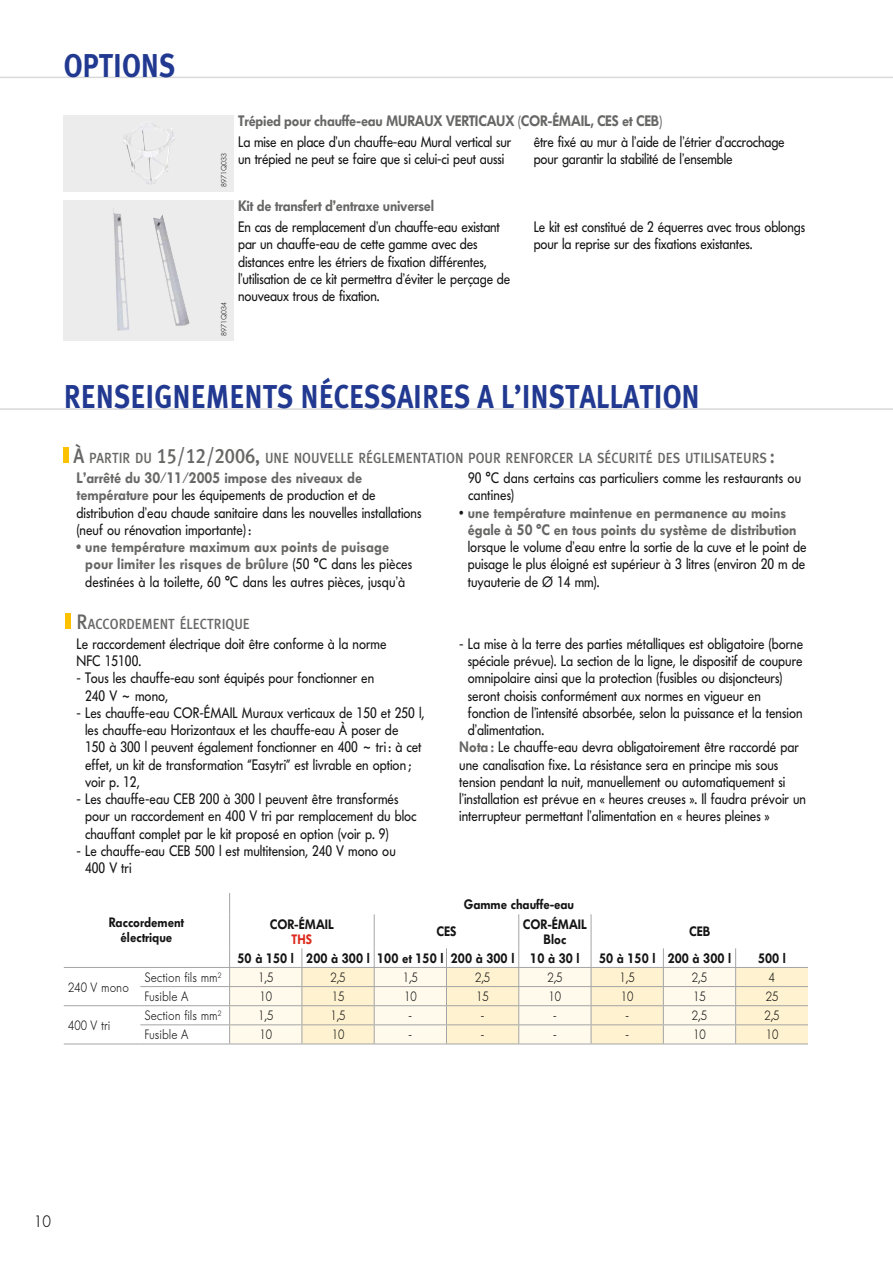
<style>
.page{position:relative;width:893px;height:1263px;background:#fff}
.page>*{position:absolute;margin:0;border:0;box-sizing:border-box;transform-origin:0 0}
.t1{font:33px "Meta Plus Bold Caps";color:#213990;scale:.85 1}
.t2{font:300 16.5px "Futura BQ";color:#131413}
.t3{font:15px/17.2px "Futura BQ";color:#131413;scale:.9 1}
.t4{font:600 15px/17.2px "Futura BQ";color:#676766;scale:.9 1}
.t5{font:500 14.7px "Meta Plus";color:#676766;scale:.9 1}
.t6{font:300 13.5px "Futura BQ";color:#131413;scale:.9 1}
.t7{font:600 13.5px/15px "Futura BQ";color:#131413;text-align:center;scale:.9 1}
.t8{font:600 13.5px "Futura BQ";color:#dc2a1b;scale:.9 1}
.t9{font:300 7.5px "Futura BQ";color:#131413}
.s1{font-size:21px}
.s2{font-family:"Meta Plus Medium Caps";font-weight:400;font-size:21px}
.s3{font-weight:600;color:#676766}
.s4{font-weight:400;color:#131413}
</style>
<div class="page">
<hr style="left:0;top:77px;width:893px;height:1px;background:#d9d9d9">
<hr style="left:0;top:408px;width:893px;height:2px;background:#d9d9d9">
<div style="left:65px;top:613px;width:5px;height:16px;background:#fcc100"></div>
<div style="left:64px;top:448px;width:5px;height:15px;background:#fcc100"></div>
<svg style="left:229px;top:893px;width:1px;height:21px"></svg>
<hr style="left:229px;top:914px;width:1px;height:34px;background:#a3a4a4">
<hr style="left:374px;top:914px;width:1px;height:34px;background:#a3a4a4">
<hr style="left:518px;top:914px;width:1px;height:34px;background:#a3a4a4">
<hr style="left:591px;top:914px;width:1px;height:34px;background:#a3a4a4">
<svg style="left:229px;top:948px;width:579px;height:95px"></svg>
<hr style="left:64px;top:967px;width:744px;height:1px;background:#a3a4a4">
<hr style="left:140px;top:986px;width:668px;height:1px;background:#a3a4a4">
<hr style="left:64px;top:1005px;width:76px;height:1px;background:#a3a4a4">
<hr style="left:64px;top:1043px;width:76px;height:1px;background:#a3a4a4">
<hr style="left:140px;top:1005px;width:668px;height:1px;background:#a3a4a4">
<hr style="left:140px;top:1024px;width:668px;height:1px;background:#a3a4a4">
<hr style="left:140px;top:1043px;width:668px;height:1px;background:#a3a4a4">
<div style="left:64px;top:115px;width:170px;height:76px;background:#ececec"></div>
<div style="left:64px;top:200px;width:170px;height:140px;background:#ececec"></div>
<img style="left:162px;top:215px;width:4px;height:14px">
<h1 class="t1" style="left:64px;top:46px;width:133px">OPTIONS</h1>
<p class="t9" style="left:221px;top:187px;width:35px;rotate:-90deg">8971Q033</p>
<p class="t9" style="left:221px;top:336px;width:35px;rotate:-90deg">8971Q034</p>
<p class="t4" style="left:238px;top:113px;width:473px">Trépied pour chauffe-eau MURAUX VERTICAUX (COR-ÉMAIL, CES et CEB)</p>
<p class="t3" style="left:238px;top:134px;width:305px">La mise en place d’un chauffe-eau Mural vertical sur un trépied ne peut se faire que si celui-ci peut aussi</p>
<p class="t3" style="left:534px;top:134px;width:280px">être fixé au mur à l’aide de l’étrier d’accrochage pour garantir la stabilité de l’ensemble</p>
<p class="t4" style="left:238px;top:198px;width:219px">Kit de transfert d’entraxe universel</p>
<p class="t3" style="left:238px;top:219px;width:304px">En cas de remplacement d’un chauffe-eau existant par un chauffe-eau de cette gamme avec des distances entre les étriers de fixation différentes, l’utilisation de ce kit permettra d’éviter le perçage de nouveaux trous de fixation.</p>
<p class="t3" style="left:534px;top:219px;width:303px">Le kit est constitué de 2 équerres avec trous oblongs pour la reprise sur des fixations existantes.</p>
<h1 class="t1" style="left:64px;top:378px;width:750px">RENSEIGNEMENTS NÉCESSAIRES A L’INSTALLATION</h1>
<p class="t5" style="left:74px;top:452px;width:781px"><span class="s1">À</span> PARTIR DU <span class="s2">15/12/2006</span><span class="s1">,</span> UNE NOUVELLE RÉGLEMENTATION POUR RENFORCER LA SÉCURITÉ DES UTILISATEURS <span class="s1">:</span></p>
<p class="t3" style="left:77px;top:470px;width:385px"><span class="s3">L’arrêté du 30/11/2005 impose des niveaux de température</span> pour les équipements de production et de distribution d’eau chaude sanitaire dans les nouvelles installations (neuf ou rénovation importante) :</p>
<p class="t4" style="left:85px;top:539px;width:365px;text-indent:-9px">• une température maximum aux points de puisage pour limiter les risques de brûlure <span class="s4">(50 °C dans les pièces destinées à la toilette, 60 °C dans les autres pièces, jusqu’à</span></p>
<p class="t3" style="left:468px;top:470px;width:372px">90 °C dans certains cas particuliers comme les restaurants ou cantines)</p>
<p class="t4" style="left:468px;top:505px;width:367px;text-indent:-9px"><span class="s4">•</span> une température maintenue en permanence au moins égale à 50 °C en tous points du système de distribution</p>
<p class="t3" style="left:468px;top:539px;width:378px;text-align:justify">lorsque le volume d’eau entre la sortie de la cuve et le point de puisage le plus éloigné est supérieur à 3 litres (environ 20 m de tuyauterie de Ø 14 mm).</p>
<p class="t5" style="left:77px;top:618px;width:194px"><span class="s1">R</span>ACCORDEMENT ÉLECTRIQUE</p>
<p class="t3" style="left:77px;top:636px;width:346px">Le raccordement électrique doit être conforme à la norme<br>NFC 15100.</p>
<p class="t3" style="left:85px;top:671px;width:323px;text-indent:-9px">- Tous les chauffe-eau sont équipés pour fonctionner en<br>240 V ~ mono,</p>
<p class="t3" style="left:85px;top:705px;width:379px;text-indent:-9px">- Les chauffe-eau COR-ÉMAIL Muraux verticaux de 150 et 250 l, les chauffe-eau Horizontaux et les chauffe-eau À poser de<br>150 à 300 l peuvent également fonctionner en 400 ~ tri : à cet effet, un kit de transformation “Easytri” est livrable en option ; voir p. 12,</p>
<p class="t3" style="left:85px;top:791px;width:370px;text-indent:-9px">- Les chauffe-eau CEB 200 à 300 l peuvent être transformés pour un raccordement en 400 V tri par remplacement du bloc chauffant complet par le kit proposé en option (voir p. 9)</p>
<p class="t3" style="left:85px;top:843px;width:347px;text-indent:-9px">- Le chauffe-eau CEB 500 l est multitension, 240 V mono ou<br>400 V tri</p>
<p class="t3" style="left:459px;top:636px;width:384px">- La mise à la terre des parties métalliques est obligatoire (borne</p>
<p class="t3" style="left:468px;top:653px;width:374px">spéciale prévue). La section de la ligne, le dispositif de coupure</p>
<p class="t3" style="left:468px;top:671px;width:351px">omnipolaire ainsi que la protection (fusibles ou disjoncteurs)</p>
<p class="t3" style="left:468px;top:688px;width:327px">seront choisis conformément aux normes en vigueur en</p>
<p class="t3" style="left:468px;top:705px;width:374px">fonction de l’intensité absorbée, selon la puissance et la tension</p>
<p class="t3" style="left:468px;top:722px;width:86px">d’alimentation.</p>
<p class="t3" style="left:459px;top:740px;width:379px"><span class="s3">Nota :</span> Le chauffe-eau devra obligatoirement être raccordé par</p>
<p class="t3" style="left:459px;top:757px;width:356px">une canalisation fixe. La résistance sera en principe mis sous</p>
<p class="t3" style="left:459px;top:774px;width:364px">tension pendant la nuit, manuellement ou automatiquement si</p>
<p class="t3" style="left:459px;top:791px;width:387px">l’installation est prévue en « heures creuses ». Il faudra prévoir un</p>
<p class="t3" style="left:459px;top:809px;width:346px">interrupteur permettant l’alimentation en « heures pleines »</p>
<p class="t7" style="left:464px;top:897px;width:124px">Gamme chauffe-eau</p>
<p class="t7" style="left:109px;top:916px;width:85px">Raccordement électrique</p>
<p class="t7" style="left:436px;top:925px;width:24px">CES</p>
<p class="t7" style="left:523px;top:917px;width:73px">COR-ÉMAIL<br>Bloc</p>
<p class="t7" style="left:689px;top:925px;width:25px">CEB</p>
<p class="t7" style="left:238px;top:951px;width:381px">50 à 150 l 200 à 300 l 100 et 150 l 200 à 300 l 10 à 30 l</p>
<p class="t7" style="left:599px;top:951px;width:148px">50 à 150 l 200 à 300 l</p>
<p class="t7" style="left:758px;top:951px;width:33px">500 l</p>
<p class="t7" style="left:270px;top:917px;width:73px">COR-ÉMAIL</p>
<p class="t8" style="left:292px;top:933px;width:24px">THS</p>
<p class="t6" style="left:68px;top:981px;width:69px">240 V mono</p>
<p class="t6" style="left:68px;top:1020px;width:48px">400 V tri</p>
<p class="t6" style="left:145px;top:972px;width:87px">Section fils mm<sup>2</sup></p>
<p class="t6" style="left:258px;top:972px;width:18px">1,5</p>
<p class="t6" style="left:330px;top:972px;width:18px">2,5</p>
<p class="t6" style="left:403px;top:972px;width:18px">1,5</p>
<p class="t6" style="left:475px;top:972px;width:18px">2,5</p>
<p class="t6" style="left:547px;top:972px;width:18px">2,5</p>
<p class="t6" style="left:620px;top:972px;width:18px">1,5</p>
<p class="t6" style="left:692px;top:972px;width:18px">2,5</p>
<p class="t6" style="left:769px;top:972px;width:9px">4</p>
<p class="t6" style="left:145px;top:991px;width:50px">Fusible A</p>
<p class="t6" style="left:259px;top:991px;width:16px">10</p>
<p class="t6" style="left:332px;top:991px;width:16px">15</p>
<p class="t6" style="left:404px;top:991px;width:16px">10</p>
<p class="t6" style="left:476px;top:991px;width:16px">15</p>
<p class="t6" style="left:549px;top:991px;width:16px">10</p>
<p class="t6" style="left:621px;top:991px;width:16px">10</p>
<p class="t6" style="left:693px;top:991px;width:16px">15</p>
<p class="t6" style="left:766px;top:991px;width:16px">25</p>
<p class="t6" style="left:145px;top:1010px;width:87px">Section fils mm<sup>2</sup></p>
<p class="t6" style="left:258px;top:1010px;width:18px">1,5</p>
<p class="t6" style="left:330px;top:1010px;width:18px">1,5</p>
<p class="t6" style="left:409px;top:1010px;width:5px">-</p>
<p class="t6" style="left:481px;top:1010px;width:5px">-</p>
<p class="t6" style="left:553px;top:1010px;width:5px">-</p>
<p class="t6" style="left:625px;top:1010px;width:5px">-</p>
<p class="t6" style="left:692px;top:1010px;width:18px">2,5</p>
<p class="t6" style="left:764px;top:1010px;width:18px">2,5</p>
<p class="t6" style="left:145px;top:1029px;width:50px">Fusible A</p>
<p class="t6" style="left:259px;top:1029px;width:16px">10</p>
<p class="t6" style="left:332px;top:1029px;width:16px">10</p>
<p class="t6" style="left:409px;top:1029px;width:5px">-</p>
<p class="t6" style="left:481px;top:1029px;width:5px">-</p>
<p class="t6" style="left:553px;top:1029px;width:5px">-</p>
<p class="t6" style="left:625px;top:1029px;width:5px">-</p>
<p class="t6" style="left:693px;top:1029px;width:16px">10</p>
<p class="t6" style="left:766px;top:1029px;width:16px">10</p>
<p class="t2" style="left:34px;top:1214px;width:19px">10</p>
</div>
